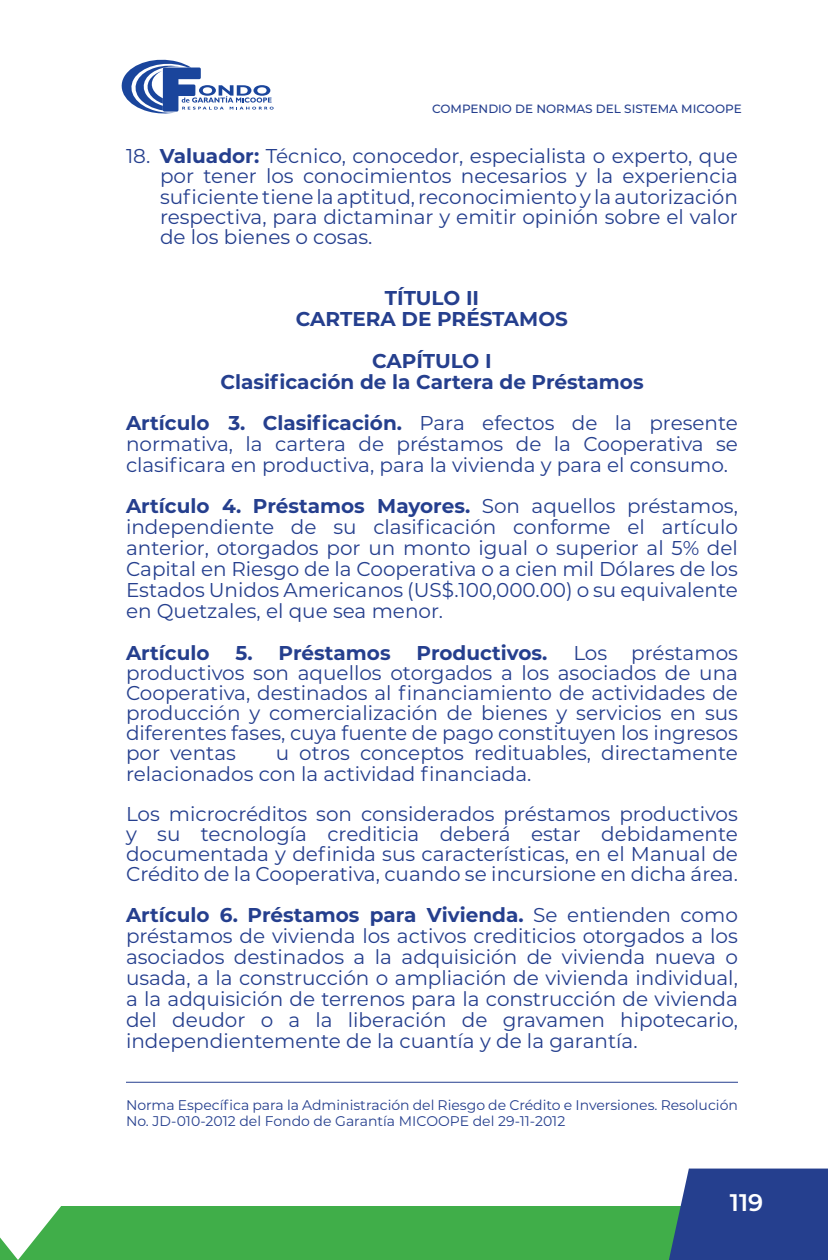
<style>
.page{position:relative;width:828px;height:1260px;background:#fff}
.page>*{position:absolute;margin:0;border:0;box-sizing:border-box;transform-origin:0 0}
.t1{font:600 24px "Montserrat";color:#fff}
.t2{font:20px/20.2px "Montserrat";color:#253f8e;text-align:justify}
.t3{font:700 20px/21px "Montserrat";color:#253f8e;text-align:center}
.t4{font:14px/16px "Montserrat";color:#253f8e}
.t5{font:500 12px "Montserrat";color:#253f8e}
.s1{font-weight:700}
</style>
<div class="page">
<svg style="left:121px;top:59px;width:153px;height:55px"></svg>
<svg style="left:0;top:1169px;width:828px;height:91px"></svg>
<hr style="left:126px;top:1082px;width:612px;height:1px;background:#253f8e">
<p class="t5" style="left:432px;top:101px;width:311px">COMPENDIO DE NORMAS DEL SISTEMA MICOOPE</p>
<p class="t2" style="left:160px;top:145px;width:580px;text-indent:-34px">18. <span class="s1">Valuador:</span> Técnico, conocedor, especialista o experto, que por tener los conocimientos necesarios y la experiencia suficiente tiene la aptitud, reconocimiento y la autorización respectiva, para dictaminar y emitir opinión sobre el valor de los bienes o cosas.</p>
<p class="t3" style="left:296px;top:286px;width:274px">TÍTULO II<br>CARTERA DE PRÉSTAMOS</p>
<p class="t3" style="left:220px;top:349px;width:425px">CAPÍTULO I<br>Clasificación de la Cartera de Préstamos</p>
<p class="t2" style="left:126px;top:411px;width:614px;line-height:21px"><span class="s1">Artículo 3. Clasificación.</span> Para efectos de la presente normativa, la cartera de préstamos de la Cooperativa se clasificara en productiva, para la vivienda y para el consumo.</p>
<p class="t2" style="left:126px;top:495px;width:614px;line-height:21px"><span class="s1">Artículo 4. Préstamos Mayores.</span> Son aquellos préstamos, independiente de su clasificación conforme el artículo anterior, otorgados por un monto igual o superior al 5% del Capital en Riesgo de la Cooperativa o a cien mil Dólares de los Estados Unidos Americanos (US$.100,000.00) o su equivalente en Quetzales, el que sea menor.</p>
<p class="t3" style="left:126px;top:641px;width:85px">Artículo</p>
<p class="t3" style="left:236px;top:641px;width:157px">5. Préstamos</p>
<p class="t3" style="left:417px;top:641px;width:132px">Productivos.</p>
<p class="t2" style="left:126px;top:642px;width:614px;text-indent:447px">Los préstamos productivos son aquellos otorgados a los asociados de una Cooperativa, destinados al financiamiento de actividades de producción y comercialización de bienes y servicios en sus diferentes fases, cuya fuente de pago constituyen los ingresos por ventas</p>
<p class="t2" style="left:126px;top:742px;width:613px;text-indent:150px">u otros conceptos redituables, directamente relacionados con la actividad financiada.</p>
<p class="t2" style="left:126px;top:803px;width:613px">Los microcréditos son considerados préstamos productivos y su tecnología crediticia deberá estar debidamente documentada y definida sus características, en el Manual de Crédito de la Cooperativa, cuando se incursione en dicha área.</p>
<p class="t2" style="left:126px;top:904px;width:614px;line-height:21px"><span class="s1">Artículo 6. Préstamos para Vivienda.</span> Se entienden como préstamos de vivienda los activos crediticios otorgados a los asociados destinados a la adquisición de vivienda nueva o usada, a la construcción o ampliación de vivienda individual, a la adquisición de terrenos para la construcción de vivienda del deudor o a la liberación de gravamen hipotecario, independientemente de la cuantía y de la garantía.</p>
<p class="t4" style="left:126px;top:1097px;width:613px">Norma Específica para la Administración del Riesgo de Crédito e Inversiones. Resolución<br>No. JD-010-2012 del Fondo de Garantía MICOOPE del 29-11-2012</p>
<p class="t1" style="left:730px;top:1186px;width:35px">119</p>
</div>
